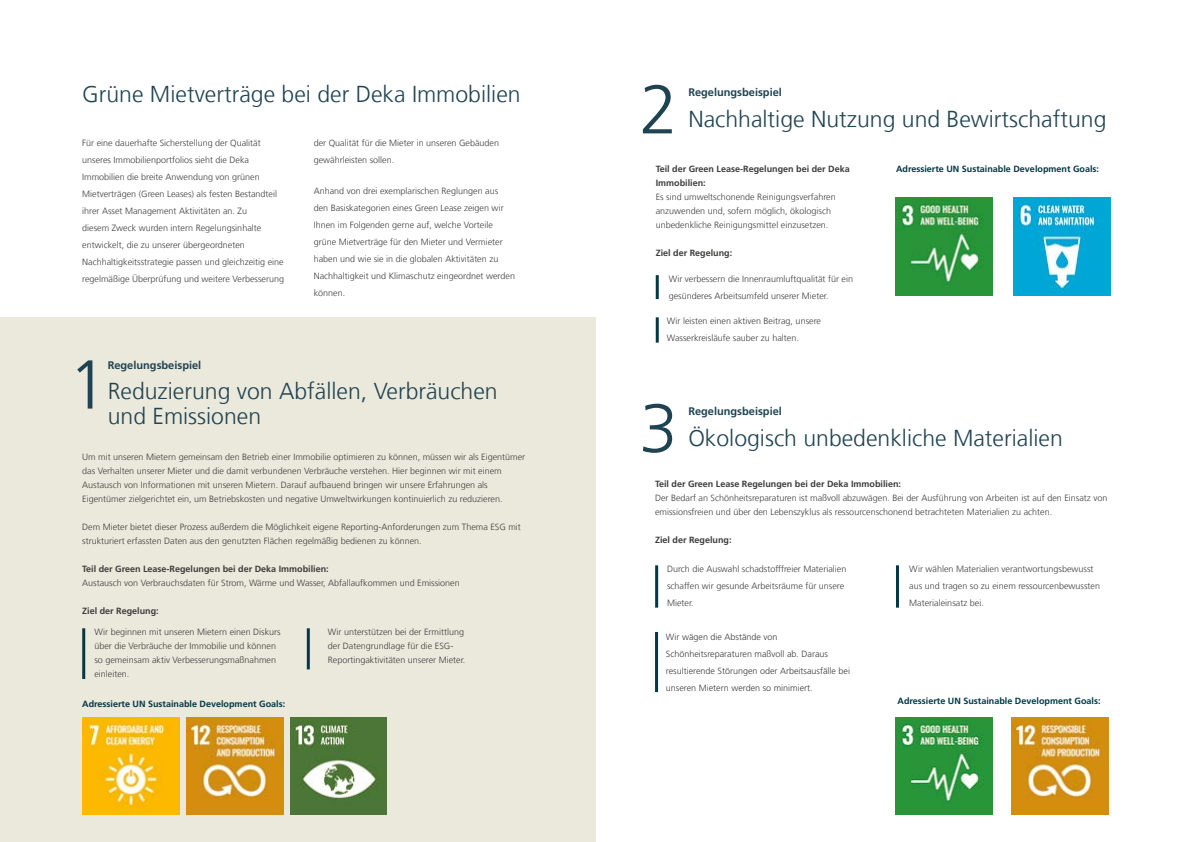
<style>
.page{position:relative;width:1191px;height:842px;background:#fff}
.page>*{position:absolute;margin:0;border:0;box-sizing:border-box;transform-origin:0 0}
.t1{font:300 69px "Deka Frutiger";color:#1f4351}
.t2{font:300 23px/25px "Deka Frutiger";color:#1f4351}
.t3{font:700 11px "Deka Frutiger";color:#1f4351}
.t4{font:300 9px/17px "Deka Frutiger";color:#3c3c3b}
.t5{font:700 9px/14px "Deka Frutiger";color:#3c3c3b}
.t6{font:300 9px/17px "Frutiger LT Std";color:#3c3c3b}
.t7{font:700 9px "Deka Frutiger";color:#013845}
</style>
<div class="page">
<div style="left:0;top:317px;width:595px;height:525px;background:#ebe8dc"></div>
<hr style="left:82px;top:628px;width:3px;height:51px;background:#013845">
<hr style="left:307px;top:628px;width:3px;height:41px;background:#013845">
<img style="left:82px;top:717px;width:97px;height:97px">
<img style="left:186px;top:717px;width:97px;height:97px">
<img style="left:290px;top:717px;width:97px;height:97px">
<hr style="left:656px;top:275px;width:3px;height:24px;background:#013845">
<hr style="left:655px;top:632px;width:3px;height:60px;background:#013845">
<hr style="left:656px;top:317px;width:3px;height:26px;background:#013845">
<hr style="left:655px;top:565px;width:3px;height:43px;background:#013845">
<img style="left:896px;top:717px;width:97px;height:97px">
<img style="left:1013px;top:198px;width:97px;height:97px">
<hr style="left:896px;top:565px;width:3px;height:43px;background:#013845">
<img style="left:1011px;top:717px;width:97px;height:97px">
<img style="left:896px;top:198px;width:97px;height:97px">
<h2 class="t2" style="left:82px;top:82px;width:440px">Grüne Mietverträge bei der Deka Immobilien</h2>
<p class="t4" style="left:82px;top:134px;width:203px">Für eine dauerhafte Sicherstellung der Qualität unseres Immobilienportfolios sieht die Deka Immobilien die breite Anwendung von grünen Mietverträgen (Green Leases) als festen Bestandteil ihrer Asset Management Aktivitäten an. Zu<br>diesem Zweck wurden intern Regelungsinhalte entwickelt, die zu unserer übergeordneten Nachhaltigkeitsstrategie passen und gleichzeitig eine regelmäßige Überprüfung und weitere Verbesserung</p>
<p class="t4" style="left:314px;top:135px;width:187px">der Qualität für die Mieter in unseren Gebäuden gewährleisten sollen.</p>
<p class="t4" style="left:314px;top:183px;width:203px">Anhand von drei exemplarischen Reglungen aus<br>den Basiskategorien eines Green Lease zeigen wir Ihnen im Folgenden gerne auf, welche Vorteile grüne Mietverträge für den Mieter und Vermieter haben und wie sie in die globalen Aktivitäten zu Nachhaltigkeit und Klimaschutz eingeordnet werden können.</p>
<h1 class="t1" style="left:69px;top:343px;width:40px">1</h1>
<p class="t3" style="left:108px;top:358px;width:95px">Regelungsbeispiel</p>
<h2 class="t2" style="left:108px;top:379px;width:391px">Reduzierung von Abfällen, Verbräuchen und Emissionen</h2>
<p class="t4" style="left:82px;top:450px;width:444px;line-height:14px">Um mit unseren Mietern gemeinsam den Betrieb einer Immobilie optimieren zu können, müssen wir als Eigentümer das Verhalten unserer Mieter und die damit verbundenen Verbräuche verstehen. Hier beginnen wir mit einem Austausch von Informationen mit unseren Mietern. Darauf aufbauend bringen wir unsere Erfahrungen als Eigentümer zielgerichtet ein, um Betriebskosten und negative Umweltwirkungen kontinuierlich zu reduzieren.</p>
<p class="t4" style="left:82px;top:520px;width:440px;line-height:14px">Dem Mieter bietet dieser Prozess außerdem die Möglichkeit eigene Reporting-Anforderungen zum Thema ESG mit strukturiert erfassten Daten aus den genutzten Flächen regelmäßig bedienen zu können.</p>
<p class="t5" style="left:82px;top:562px;width:248px">Teil der Green Lease-Regelungen bei der Deka Immobilien:</p>
<p class="t4" style="left:82px;top:574px;width:379px">Austausch von Verbrauchsdaten für Strom, Wärme und Wasser, Abfallaufkommen und Emissionen</p>
<p class="t5" style="left:82px;top:604px;width:78px">Ziel der Regelung:</p>
<p class="t4" style="left:94px;top:625px;width:188px;line-height:14px">Wir beginnen mit unseren Mietern einen Diskurs über die Verbräuche der Immobilie und können so gemeinsam aktiv Verbesserungsmaßnahmen einleiten.</p>
<p class="t7" style="left:82px;top:699px;width:204px">Adressierte UN Sustainable Development Goals:</p>
<p class="t4" style="left:328px;top:625px;width:139px;line-height:14px">Wir unterstützen bei der Ermittlung der Datengrundlage für die ESG-<br>Reportingaktivitäten unserer Mieter.</p>
<h1 class="t1" style="left:639px;top:67px;width:40px">2</h1>
<p class="t3" style="left:688px;top:86px;width:95px">Regelungsbeispiel</p>
<h2 class="t2" style="left:688px;top:107px;width:419px">Nachhaltige Nutzung und Bewirtschaftung</h2>
<p class="t5" style="left:656px;top:162px;width:195px">Teil der Green Lease-Regelungen bei der Deka<br>Immobilien:</p>
<p class="t4" style="left:656px;top:190px;width:181px;line-height:14px">Es sind umweltschonende Reinigungsverfahren anzuwenden und, sofern möglich, ökologisch unbedenkliche Reinigungsmittel einzusetzen.</p>
<p class="t5" style="left:656px;top:246px;width:78px">Ziel der Regelung:</p>
<p class="t4" style="left:668px;top:270px;width:186px">Wir verbessern die Innenraumluftqualität für ein gesünderes Arbeitsumfeld unserer Mieter.</p>
<p class="t4" style="left:667px;top:312px;width:156px">Wir leisten einen aktiven Beitrag, unsere<br>Wasserkreisläufe sauber zu halten.</p>
<p class="t7" style="left:896px;top:164px;width:204px">Adressierte UN Sustainable Development Goals:</p>
<h1 class="t1" style="left:639px;top:386px;width:40px">3</h1>
<p class="t3" style="left:688px;top:405px;width:95px">Regelungsbeispiel</p>
<h2 class="t2" style="left:688px;top:425px;width:376px">Ökologisch unbedenkliche Materialien</h2>
<p class="t5" style="left:655px;top:477px;width:247px">Teil der Green Lease Regelungen bei der Deka Immobilien:</p>
<p class="t4" style="left:655px;top:491px;width:454px;line-height:14px">Der Bedarf an Schönheitsreparaturen ist maßvoll abzuwägen. Bei der Ausführung von Arbeiten ist auf den Einsatz von emissionsfreien und über den Lebenszyklus als ressourcenschonend betrachteten Materialien zu achten.</p>
<p class="t5" style="left:655px;top:533px;width:78px">Ziel der Regelung:</p>
<p class="t4" style="left:667px;top:560px;width:181px">Durch die Auswahl schadstofffreier Materialien schaffen wir gesunde Arbeitsräume für unsere<br>Mieter.</p>
<p class="t4" style="left:909px;top:560px;width:192px">Wir wählen Materialien verantwortungsbewusst aus und tragen so zu einem ressourcenbewussten<br>Materialeinsatz bei.</p>
<p class="t6" style="left:666px;top:628px;width:186px">Wir wägen die Abstände von Schönheitsreparaturen maßvoll ab. Daraus resultierende Störungen oder Arbeitsausfälle bei unseren Mietern werden so minimiert.</p>
<p class="t7" style="left:897px;top:695px;width:204px">Adressierte UN Sustainable Development Goals:</p>
</div>
